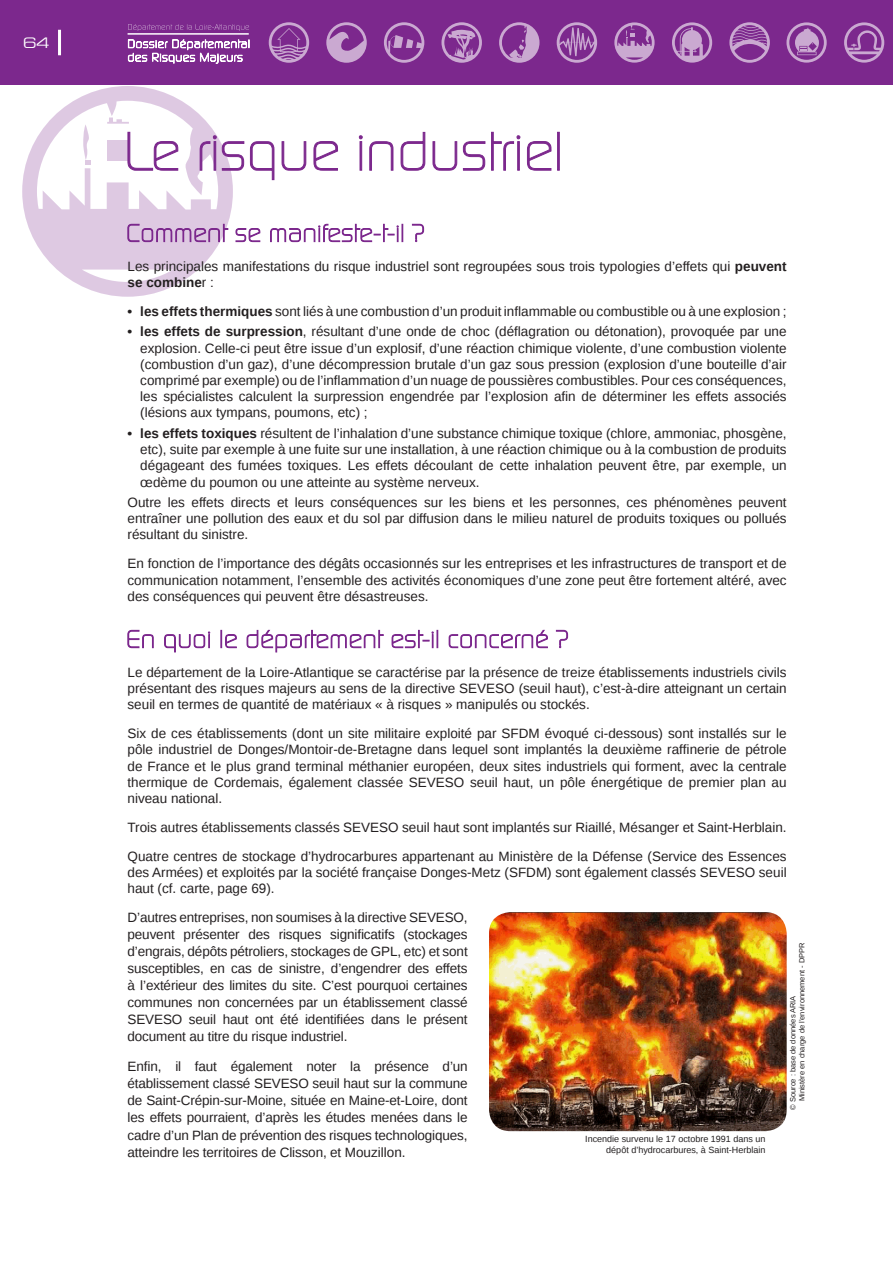
<style>
.page{position:relative;width:893px;height:1263px;background:#fff}
.page>*{position:absolute;margin:0;border:0;box-sizing:border-box;transform-origin:0 0}
.t1{font:15px "Microgram";color:#fff}
.t2{font:13.5px/16.2px "Liberation Sans";color:#231f20;text-align:justify}
.t3{font:9px/10.8px "Liberation Sans";color:#231f20;text-align:right}
.t4{font:7.5px/9px "Liberation Sans";color:#231f20}
.s1{font-weight:700}
</style>
<div class="page">
<div style="left:0;top:0;width:893px;height:85px;background:#7c288d"></div>
<svg style="left:128px;top:39px;width:121px;height:25px"></svg>
<svg style="left:128px;top:24px;width:121px;height:7px"></svg>
<hr style="left:128px;top:33px;width:121px;height:2px;background:#fff">
<hr style="left:58px;top:30px;width:3px;height:25px;background:#fff">
<svg style="left:22px;top:86px;width:538px;height:211px"></svg>
<svg style="left:127px;top:630px;width:441px;height:22px"></svg>
<svg style="left:499px;top:22px;width:40px;height:41px"></svg>
<svg style="left:672px;top:22px;width:40px;height:41px"></svg>
<svg style="left:384px;top:22px;width:40px;height:41px"></svg>
<svg style="left:614px;top:22px;width:41px;height:41px"></svg>
<svg style="left:786px;top:22px;width:41px;height:41px"></svg>
<svg style="left:844px;top:22px;width:40px;height:41px"></svg>
<svg style="left:269px;top:22px;width:40px;height:41px"></svg>
<svg style="left:326px;top:22px;width:41px;height:41px"></svg>
<svg style="left:441px;top:22px;width:41px;height:41px"></svg>
<svg style="left:557px;top:22px;width:40px;height:41px"></svg>
<svg style="left:729px;top:22px;width:41px;height:41px"></svg>
<img style="left:489px;top:912px;width:298px;height:219px">
<p class="t1" style="left:22px;top:30px;width:27px">64</p>
<p class="t2" style="left:128px;top:259px;width:661px">Les principales manifestations du risque industriel sont regroupées sous trois typologies d’effets qui <span class="s1">peuvent se combine</span>r :</p>
<p class="t2" style="left:128px;top:304px;width:661px"><span class="s1">• les effets thermiques</span> sont liés à une combustion d’un produit inflammable ou combustible ou à une explosion ;</p>
<p class="t2" style="left:140px;top:324px;width:648px;text-indent:-13px"><span class="s1">• les effets de surpression</span>, résultant d’une onde de choc (déflagration ou détonation), provoquée par une explosion. Celle-ci peut être issue d’un explosif, d’une réaction chimique violente, d’une combustion violente (combustion d’un gaz), d’une décompression brutale d’un gaz sous pression (explosion d’une bouteille d’air comprimé par exemple) ou de l’inflammation d’un nuage de poussières combustibles. Pour ces conséquences, les spécialistes calculent la surpression engendrée par l’explosion afin de déterminer les effets associés (lésions aux tympans, poumons, etc) ;</p>
<p class="t2" style="left:140px;top:426px;width:648px;text-indent:-13px"><span class="s1">• les effets toxiques</span> résultent de l’inhalation d’une substance chimique toxique (chlore, ammoniac, phosgène, etc), suite par exemple à une fuite sur une installation, à une réaction chimique ou à la combustion de produits dégageant des fumées toxiques. Les effets découlant de cette inhalation peuvent être, par exemple, un œdème du poumon ou une atteinte au système nerveux.</p>
<p class="t2" style="left:128px;top:495px;width:661px">Outre les effets directs et leurs conséquences sur les biens et les personnes, ces phénomènes peuvent entraîner une pollution des eaux et du sol par diffusion dans le milieu naturel de produits toxiques ou pollués résultant du sinistre.</p>
<p class="t2" style="left:128px;top:556px;width:661px">En fonction de l’importance des dégâts occasionnés sur les entreprises et les infrastructures de transport et de communication notamment, l’ensemble des activités économiques d’une zone peut être fortement altéré, avec des conséquences qui peuvent être désastreuses.</p>
<p class="t2" style="left:128px;top:665px;width:661px">Le département de la Loire-Atlantique se caractérise par la présence de treize établissements industriels civils présentant des risques majeurs au sens de la directive SEVESO (seuil haut), c’est-à-dire atteignant un certain seuil en termes de quantité de matériaux « à risques » manipulés ou stockés.</p>
<p class="t2" style="left:128px;top:726px;width:661px">Six de ces établissements (dont un site militaire exploité par SFDM évoqué ci-dessous) sont installés sur le pôle industriel de Donges/Montoir-de-Bretagne dans lequel sont implantés la deuxième raffinerie de pétrole de France et le plus grand terminal méthanier européen, deux sites industriels qui forment, avec la centrale thermique de Cordemais, également classée SEVESO seuil haut, un pôle énergétique de premier plan au niveau national.</p>
<p class="t2" style="left:128px;top:813px;width:661px;line-height:29px">Trois autres établissements classés SEVESO seuil haut sont implantés sur Riaillé, Mésanger et Saint-Herblain.<br>Quatre centres de stockage d’hydrocarbures appartenant au Ministère de la Défense (Service des Essences</p>
<p class="t2" style="left:128px;top:865px;width:661px">des Armées) et exploités par la société française Donges-Metz (SFDM) sont également classés SEVESO seuil haut (cf. carte, page 69).</p>
<p class="t2" style="left:128px;top:909px;width:342px;line-height:17.1px">D’autres entreprises, non soumises à la directive SEVESO, peuvent présenter des risques significatifs (stockages d’engrais, dépôts pétroliers, stockages de GPL, etc) et sont susceptibles, en cas de sinistre, d’engendrer des effets à l’extérieur des limites du site. C’est pourquoi certaines communes non concernées par un établissement classé SEVESO seuil haut ont été identifiées dans le présent document au titre du risque industriel.</p>
<p class="t2" style="left:128px;top:1058px;width:342px;line-height:17.1px">Enfin, il faut également noter la présence d’un établissement classé SEVESO seuil haut sur la commune de Saint-Crépin-sur-Moine, située en Maine-et-Loire, dont les effets pourraient, d’après les études menées dans le cadre d’un Plan de prévention des risques technologiques, atteindre les territoires de Clisson, et Mouzillon.</p>
<p class="t4" style="left:789px;top:1101px;width:160px;text-indent:-8px;rotate:-90deg">© Source : base de données ARIA<br>Ministère en charge de l’environnement - DPPR</p>
<p class="t3" style="left:585px;top:1134px;width:182px">Incendie survenu le 17 octobre 1991 dans un dépôt d’hydrocarbures, à Saint-Herblain</p>
</div>
